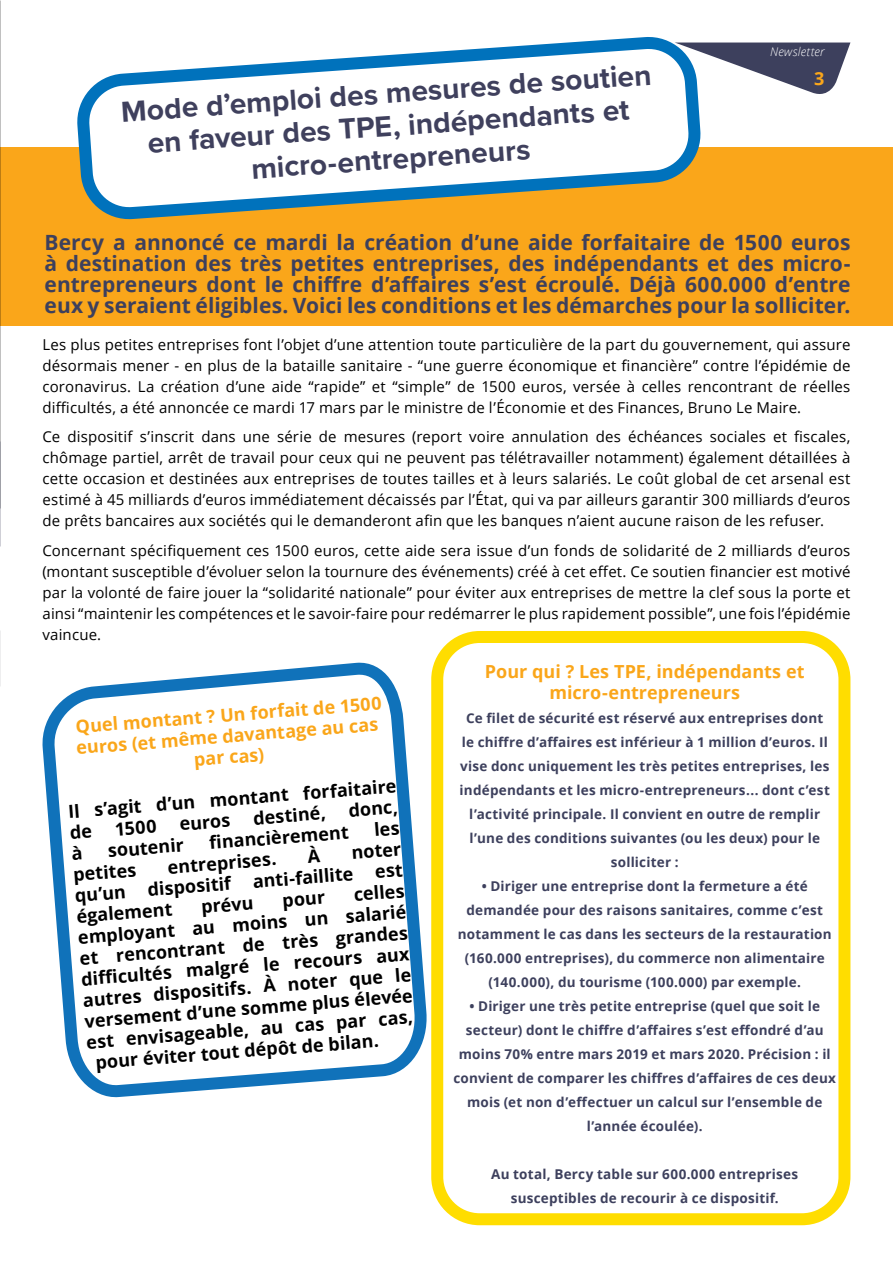
<style>
.page{position:relative;width:893px;height:1263px;background:#fff}
.page>*{position:absolute;margin:0;border:0;box-sizing:border-box;transform-origin:0 0}
.t1{font:700 30px/33px "Proxima Nova";color:#3f405d;text-align:center}
.t2{font:700 21px/21px "Open Sans";color:#3d405d;text-align:justify}
.t3{font:700 18px/22.2px "Open Sans";color:#000}
.t4{font:700 18px/21px "Open Sans";color:#faa61a;text-align:center}
.t5{font:15px/21px "Open Sans";letter-spacing:.01em;color:#000;text-align:justify}
.t6{font:700 13.5px/24px "Open Sans";letter-spacing:.015em;color:#3d405d;text-align:center}
.t7{font:italic 300 12px "Open Sans";letter-spacing:.02em;color:#fff}
</style>
<div class="page">
<svg style="left:46px;top:667px;width:377px;height:426px"></svg>
<div style="left:431px;top:631px;width:419px;height:594px;border:12px solid #fd0;border-radius:43px"></div>
<div style="left:0;top:147px;width:893px;height:179px;background:#faa61a"></div>
<svg style="left:77px;top:37px;width:632px;height:183px"></svg>
<img style="left:0;top:0;width:1px;height:508px">
<svg style="left:675px;top:43px;width:175px;height:56px"></svg>
<svg style="left:72px;top:845px;width:10px;height:15px"></svg>
<svg style="left:375px;top:822px;width:24px;height:14px"></svg>
<svg style="left:307px;top:845px;width:14px;height:17px"></svg>
<h1 class="t1" style="left:120px;top:94px;width:533px;rotate:-4deg">Mode d’emploi des mesures de soutien en faveur des TPE, indépendants et micro-entrepreneurs</h1>
<p class="t7" style="left:770px;top:43px;width:56px">Newsletter</p>
<p class="t4" style="left:814px;top:68px;width:12px">3</p>
<p class="t2" style="left:45px;top:231px;width:807px">Bercy a annoncé ce mardi la création d’une aide forfaitaire de 1500 euros à destination des très petites entreprises, des indépendants et des micro&shy;entrepreneurs dont le chiffre d’affaires s’est écroulé. Déjà 600.000 d’entre eux y seraient éligibles. Voici les conditions et les démarches pour la solliciter.</p>
<p class="t5" style="left:43px;top:333px;width:809px">Les plus petites entreprises font l’objet d’une attention toute particulière de la part du gouvernement, qui assure désormais mener - en plus de la bataille sanitaire - “une guerre économique et financière” contre l’épidémie de coronavirus. La création d’une aide “rapide” et “simple” de 1500 euros, versée à celles rencontrant de réelles difficultés, a été annoncée ce mardi 17 mars par le ministre de l’Économie et des Finances, Bruno Le Maire.</p>
<p class="t5" style="left:43px;top:426px;width:809px">Ce dispositif s’inscrit dans une série de mesures (report voire annulation des échéances sociales et fiscales, chômage partiel, arrêt de travail pour ceux qui ne peuvent pas télétravailler notamment) également détaillées à cette occasion et destinées aux entreprises de toutes tailles et à leurs salariés. Le coût global de cet arsenal est estimé à 45 milliards d’euros immédiatement décaissés par l’État, qui va par ailleurs garantir 300 milliards d’euros de prêts bancaires aux sociétés qui le demanderont afin que les banques n’aient aucune raison de les refuser.</p>
<p class="t5" style="left:43px;top:539px;width:809px">Concernant spécifiquement ces 1500 euros, cette aide sera issue d’un fonds de solidarité de 2 milliards d’euros (montant susceptible d’évoluer selon la tournure des événements) créé à cet effet. Ce soutien financier est motivé par la volonté de faire jouer la “solidarité nationale” pour éviter aux entreprises de mettre la clef sous la porte et ainsi “maintenir les compétences et le savoir-faire pour redémarrer le plus rapidement possible”, une fois l’épidémie vaincue.</p>
<p class="t4" style="left:74px;top:714px;width:309px;rotate:-4deg">Quel montant ? Un forfait de 1500 euros (et même davantage au cas par cas)</p>
<p class="t3" style="left:67px;top:798px;width:331px;rotate:-4deg">Il s’agit d’un montant forfaitaire de</p>
<p class="t3" style="left:114px;top:817px;width:43px;rotate:-4deg">1500</p>
<p class="t3" style="left:179px;top:812px;width:52px;rotate:-4deg">euros</p>
<p class="t3" style="left:252px;top:806px;width:74px;rotate:-4deg">destiné,</p>
<p class="t3" style="left:348px;top:799px;width:51px;rotate:-4deg">donc,</p>
<p class="t3" style="left:107px;top:839px;width:78px;rotate:-4deg">soutenir</p>
<p class="t3" style="left:209px;top:831px;width:141px;rotate:-4deg">fi nancièrement</p>
<p class="t3" style="left:72px;top:863px;width:65px;rotate:-4deg">petites</p>
<p class="t3" style="left:72px;top:860px;width:331px;text-align:justify;text-indent:279px;rotate:-4deg">noter qu’un dispositif anti-faillite est également</p>
<p class="t3" style="left:167px;top:855px;width:110px;rotate:-4deg">entreprises.</p>
<p class="t3" style="left:353px;top:883px;width:52px;rotate:-4deg">celles</p>
<p class="t3" style="left:77px;top:924px;width:330px;rotate:-4deg">employant au moins un salarié</p>
<p class="t3" style="left:200px;top:895px;width:54px;rotate:-4deg">prévu</p>
<p class="t3" style="left:282px;top:888px;width:44px;rotate:-4deg">pour</p>
<p class="t3" style="left:79px;top:945px;width:330px;rotate:-4deg">et rencontrant de très grandes</p>
<p class="t3" style="left:81px;top:966px;width:330px;rotate:-4deg">diffi cultés malgré le recours aux</p>
<p class="t3" style="left:82px;top:987px;width:330px;rotate:-4deg">autres dispositifs. À noter que le</p>
<p class="t3" style="left:84px;top:1008px;width:330px;rotate:-4deg">versement d’une somme plus élevée</p>
<p class="t3" style="left:86px;top:1029px;width:329px;rotate:-4deg">est envisageable, au cas par cas,</p>
<p class="t3" style="left:95px;top:1050px;width:286px;rotate:-4deg">pour éviter tout dépôt de bilan.</p>
<p class="t4" style="left:485px;top:660px;width:321px">Pour qui ? Les TPE, indépendants et micro-entrepreneurs</p>
<p class="t6" style="left:460px;top:705px;width:372px">Ce filet de sécurité est réservé aux entreprises dont le chiffre d’affaires est inférieur à 1 million d’euros. Il vise donc uniquement les très petites entreprises, les indépendants et les micro-entrepreneurs... dont c’est l’activité principale. Il convient en outre de remplir l’une des conditions suivantes (ou les deux) pour le solliciter :</p>
<p class="t6" style="left:458px;top:873px;width:375px">• Diriger une entreprise dont la fermeture a été demandée pour des raisons sanitaires, comme c’est notamment le cas dans les secteurs de la restauration (160.000 entreprises), du commerce non alimentaire (140.000), du tourisme (100.000) par exemple.</p>
<p class="t6" style="left:453px;top:993px;width:384px">• Diriger une très petite entreprise (quel que soit le secteur) dont le chiffre d’affaires s’est effondré d’au moins 70% entre mars 2019 et mars 2020. Précision : il convient de comparer les chiffres d’affaires de ces deux mois (et non d’effectuer un calcul sur l’ensemble de l’année écoulée).</p>
<p class="t6" style="left:491px;top:1162px;width:308px">Au total, Bercy table sur 600.000 entreprises susceptibles de recourir à ce dispositif.</p>
</div>
